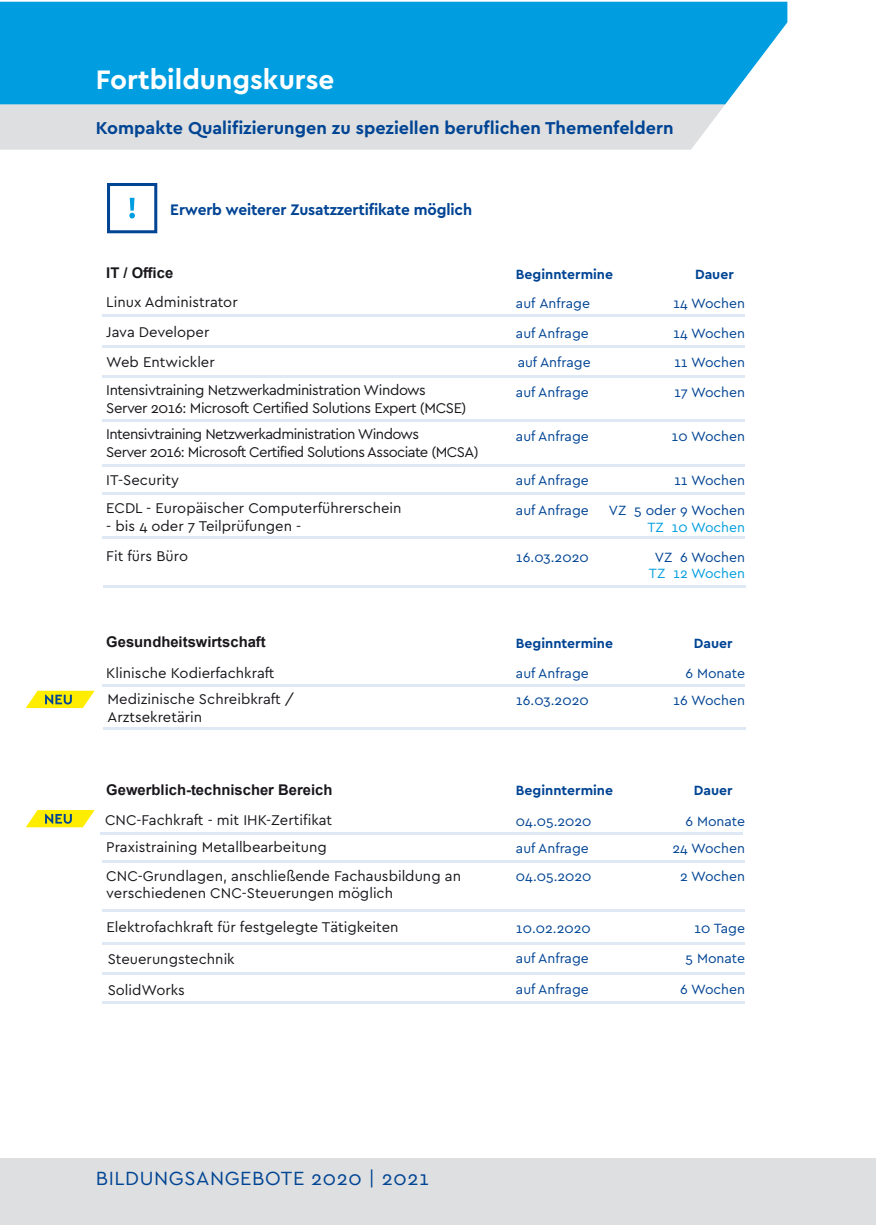
<style>
.page{position:relative;width:876px;height:1225px;background:#fff}
.page>*{position:absolute;margin:0;border:0;box-sizing:border-box;transform-origin:0 0}
.Headline{font:700 28px "Cera Pro";color:#fff}
.Headline-2{font:20px "Cera Pro";letter-spacing:.03em;color:#004494}
.t1{font:700 18px "Cera Pro";color:#004494}
.text{font:700 16px "Cera Pro";letter-spacing:-.01em;color:#004494}
.A_Bodytype{font:14.8px "Cera Pro";color:#1a171c}
.A_Bodytype-2{font:14.8px "Cera Pro";letter-spacing:-.04em;color:#1a171c}
.A_Bodytype-3{font:14.8px "Cera Pro";letter-spacing:-.03em;color:#1a171c}
.A_Bodytype-4{font:700 14.8px "Arial";color:#1a171c}
.B_Bodytype{font:14px/16.8px "Cera Pro";color:#004494;text-align:right}
.t2{font:700 14px "Cera Pro";color:#004494}
.B_Bodytype-2{font:14px "Cera Pro";color:#009ee0}
.s1{color:#009ee0}
</style>
<div class="page">
<div style="left:0;top:104px;width:725px;height:46px;background:#dedfe0"></div>
<div style="left:0;top:2px;width:787px;height:102px;background:#009ee0"></div>
<hr style="left:102px;top:314px;width:642px;height:2px;background:#dee9f5">
<hr style="left:102px;top:345px;width:642px;height:3px;background:#dee9f5">
<hr style="left:102px;top:375px;width:642px;height:2px;background:#dee9f5">
<hr style="left:102px;top:419px;width:642px;height:2px;background:#dee9f5">
<hr style="left:102px;top:464px;width:642px;height:3px;background:#dee9f5">
<hr style="left:102px;top:493px;width:642px;height:2px;background:#dee9f5">
<hr style="left:102px;top:537px;width:642px;height:2px;background:#dee9f5">
<hr style="left:102px;top:684px;width:642px;height:2px;background:#dee9f5">
<hr style="left:102px;top:860px;width:642px;height:2px;background:#dee9f5">
<hr style="left:102px;top:909px;width:642px;height:3px;background:#dee9f5">
<hr style="left:102px;top:942px;width:642px;height:2px;background:#dee9f5">
<hr style="left:102px;top:972px;width:642px;height:2px;background:#dee9f5">
<hr style="left:102px;top:1001px;width:642px;height:3px;background:#dee9f5">
<hr style="left:104px;top:585px;width:642px;height:3px;background:#dee9f5">
<hr style="left:103px;top:727px;width:643px;height:2px;background:#dee9f5">
<hr style="left:101px;top:832px;width:642px;height:2px;background:#dee9f5">
<div style="left:0;top:1158px;width:876px;height:67px;background:#dedfe0"></div>
<svg style="left:26px;top:691px;width:68px;height:17px"></svg>
<svg style="left:26px;top:810px;width:68px;height:17px"></svg>
<svg style="left:129px;top:198px;width:6px;height:20px"></svg>
<div style="left:107px;top:183px;width:50px;height:50px;border:3px solid #004494"></div>
<p class="Headline" style="left:96px;top:61px;width:240px">Fortbildungskurse</p>
<p class="t1" style="left:96px;top:116px;width:579px">Kompakte Qualifizierungen zu speziellen beruflichen Themenfeldern</p>
<p class="text" style="left:170px;top:199px;width:303px">Erwerb weiterer Zusatzzertifikate möglich</p>
<p class="A_Bodytype-4" style="left:106px;top:262px;width:69px">IT / Office</p>
<p class="t2" style="left:516px;top:265px;width:99px">Beginntermine</p>
<p class="t2" style="left:695px;top:265px;width:40px">Dauer</p>
<p class="A_Bodytype" style="left:106px;top:292px;width:133px">Linux Administrator</p>
<p class="B_Bodytype" style="left:516px;top:294px;width:76px">auf Anfrage</p>
<p class="B_Bodytype" style="left:673px;top:294px;width:73px">14 Wochen</p>
<p class="A_Bodytype" style="left:106px;top:322px;width:105px">Java Developer</p>
<p class="B_Bodytype" style="left:516px;top:324px;width:74px">auf Anfrage</p>
<p class="B_Bodytype" style="left:673px;top:324px;width:73px">14 Wochen</p>
<p class="A_Bodytype" style="left:106px;top:352px;width:110px">Web Entwickler</p>
<p class="B_Bodytype" style="left:518px;top:354px;width:74px">auf Anfrage</p>
<p class="B_Bodytype" style="left:674px;top:354px;width:73px">11 Wochen</p>
<p class="A_Bodytype-3" style="left:106px;top:381px;width:321px">Intensivtraining Netzwerkadministration Windows</p>
<p class="B_Bodytype" style="left:516px;top:384px;width:74px">auf Anfrage</p>
<p class="B_Bodytype" style="left:674px;top:384px;width:72px">17 Wochen</p>
<p class="A_Bodytype-3" style="left:106px;top:398px;width:362px">Server 2016: Microsoft Certified Solutions Expert (MCSE)</p>
<p class="A_Bodytype-2" style="left:106px;top:424px;width:314px">Intensivtraining Netzwerkadministration Windows</p>
<p class="B_Bodytype" style="left:516px;top:427px;width:74px">auf Anfrage</p>
<p class="B_Bodytype" style="left:672px;top:427px;width:75px">10 Wochen</p>
<p class="A_Bodytype-2" style="left:106px;top:442px;width:374px">Server 2016: Microsoft Certified Solutions Associate (MCSA)</p>
<p class="A_Bodytype" style="left:106px;top:470px;width:74px">IT-Security</p>
<p class="B_Bodytype" style="left:516px;top:471px;width:74px">auf Anfrage</p>
<p class="B_Bodytype" style="left:674px;top:471px;width:73px">11 Wochen</p>
<p class="A_Bodytype" style="left:106px;top:498px;width:297px">ECDL - Europäischer Computerführerschein</p>
<p class="B_Bodytype" style="left:516px;top:501px;width:74px">auf Anfrage</p>
<p class="A_Bodytype" style="left:106px;top:516px;width:197px">- bis 4 oder 7 Teilprüfungen -</p>
<p class="A_Bodytype" style="left:106px;top:546px;width:83px">Fit fürs Büro</p>
<p class="B_Bodytype" style="left:516px;top:548px;width:74px">16.03.2020</p>
<p class="B_Bodytype" style="left:609px;top:501px;width:138px">VZ 5 oder 9 Wochen<br><span class="s1">TZ 10 Wochen</span></p>
<p class="B_Bodytype" style="left:655px;top:548px;width:92px">VZ 6 Wochen</p>
<p class="B_Bodytype-2" style="left:649px;top:564px;width:98px">TZ 12 Wochen</p>
<p class="A_Bodytype-4" style="left:106px;top:632px;width:161px">Gesundheitswirtschaft</p>
<p class="t2" style="left:516px;top:634px;width:99px">Beginntermine</p>
<p class="t2" style="left:694px;top:634px;width:40px">Dauer</p>
<p class="A_Bodytype" style="left:106px;top:663px;width:170px">Klinische Kodierfachkraft</p>
<p class="B_Bodytype" style="left:516px;top:665px;width:74px">auf Anfrage</p>
<p class="B_Bodytype" style="left:685px;top:665px;width:61px">6 Monate</p>
<p class="A_Bodytype" style="left:108px;top:689px;width:188px">Medizinische Schreibkraft /</p>
<p class="B_Bodytype" style="left:516px;top:691px;width:74px">16.03.2020</p>
<p class="B_Bodytype" style="left:673px;top:691px;width:73px">16 Wochen</p>
<p class="A_Bodytype" style="left:108px;top:707px;width:96px">Arztsekretärin</p>
<p class="A_Bodytype-4" style="left:106px;top:779px;width:228px">Gewerblich-technischer Bereich</p>
<p class="t2" style="left:516px;top:781px;width:99px">Beginntermine</p>
<p class="t2" style="left:694px;top:781px;width:40px">Dauer</p>
<p class="A_Bodytype" style="left:105px;top:810px;width:229px">CNC-Fachkraft - mit IHK-Zertifikat</p>
<p class="B_Bodytype" style="left:516px;top:812px;width:77px">04.05.2020</p>
<p class="B_Bodytype" style="left:685px;top:812px;width:61px">6 Monate</p>
<p class="A_Bodytype" style="left:106px;top:837px;width:222px">Praxistraining Metallbearbeitung</p>
<p class="B_Bodytype" style="left:516px;top:839px;width:74px">auf Anfrage</p>
<p class="B_Bodytype" style="left:672px;top:839px;width:74px">24 Wochen</p>
<p class="A_Bodytype" style="left:106px;top:866px;width:356px">CNC-Grundlagen, anschließende Fachausbildung an</p>
<p class="B_Bodytype" style="left:516px;top:867px;width:77px">04.05.2020</p>
<p class="B_Bodytype" style="left:680px;top:867px;width:66px">2 Wochen</p>
<p class="A_Bodytype" style="left:106px;top:883px;width:288px">verschiedenen CNC-Steuerungen möglich</p>
<p class="A_Bodytype" style="left:107px;top:917px;width:293px">Elektrofachkraft für festgelegte Tätigkeiten</p>
<p class="B_Bodytype" style="left:516px;top:919px;width:76px">10.02.2020</p>
<p class="B_Bodytype" style="left:694px;top:919px;width:52px">10 Tage</p>
<p class="A_Bodytype" style="left:108px;top:949px;width:129px">Steuerungstechnik</p>
<p class="B_Bodytype" style="left:516px;top:949px;width:74px">auf Anfrage</p>
<p class="B_Bodytype" style="left:685px;top:949px;width:61px">5 Monate</p>
<p class="A_Bodytype" style="left:108px;top:980px;width:79px">SolidWorks</p>
<p class="B_Bodytype" style="left:516px;top:980px;width:74px">auf Anfrage</p>
<p class="B_Bodytype" style="left:680px;top:980px;width:66px">6 Wochen</p>
<p class="Headline-2" style="left:96px;top:1165px;width:335px">BILDUNGSANGEBOTE 2020 | 2021</p>
</div>
